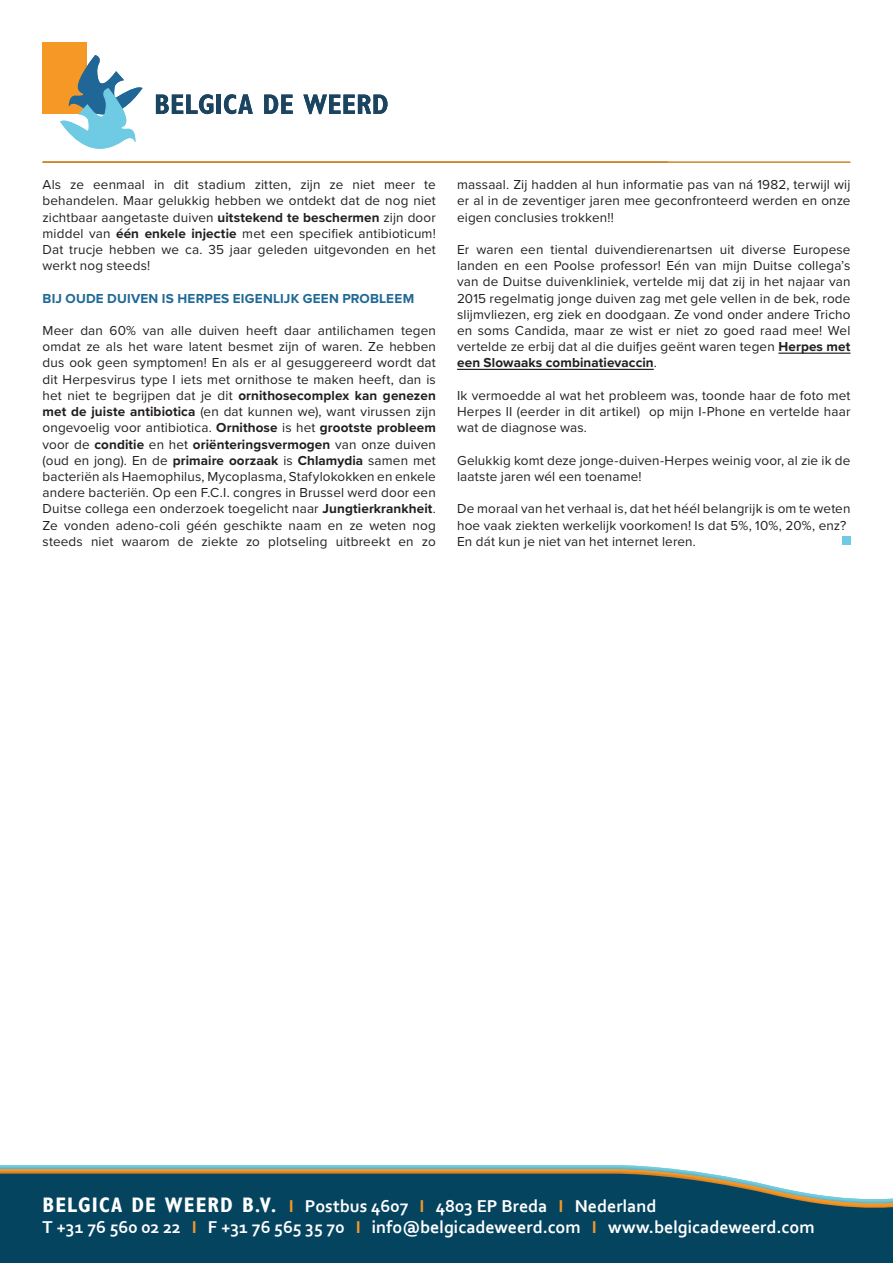
<style>
.page{position:relative;width:893px;height:1263px;background:#fff}
.page>*{position:absolute;margin:0;border:0;box-sizing:border-box;transform-origin:0 0}
.t1{font:700 18px/21.6px "Corbel";color:#fff}
.t2{font:13.5px/16.2px "Proxima Nova";letter-spacing:.01em;color:#231f20;text-align:justify}
.t3{font:700 13.5px "Proxima Nova";letter-spacing:.015em;color:#206996}
.s1{font-weight:700}
.s2{font-family:"Gill Sans";font-stretch:condensed;font-size:21px}
.s3{color:#f59726}
</style>
<div class="page">
<hr style="left:778px;top:353px;width:72px;height:1px;background:#231f20">
<hr style="left:457px;top:369px;width:197px;height:1px;background:#231f20">
<div style="left:842px;top:536px;width:8px;height:8px;background:#6ecbe2"></div>
<div style="left:43px;top:43px;width:44px;height:71px;background:#f69825"></div>
<svg style="left:60px;top:55px;width:83px;height:94px"></svg>
<svg style="left:156px;top:94px;width:57px;height:20px"></svg>
<hr style="left:217px;top:95px;width:4px;height:19px;background:#1a445f">
<svg style="left:224px;top:94px;width:29px;height:20px"></svg>
<svg style="left:264px;top:95px;width:29px;height:19px"></svg>
<svg style="left:303px;top:95px;width:84px;height:19px"></svg>
<hr style="left:43px;top:161px;width:807px;height:2px;background:#ce8328">
<svg style="left:0;top:1165px;width:710px;height:9px;background:#a6a882"></svg>
<div style="left:0;top:1174px;width:893px;height:89px;background:#05445f"></div>
<p class="t2" style="left:43px;top:176px;width:395px">Als ze eenmaal in dit stadium zitten, zijn ze niet meer te behandelen. Maar gelukkig hebben we ontdekt dat de nog niet zichtbaar aangetaste duiven <span class="s1">uitstekend te beschermen</span> zijn door middel van <span class="s1">één enkele injectie</span> met een specifiek antibioticum!<br>Dat trucje hebben we ca. 35 jaar geleden uitgevonden en het werkt nog steeds!</p>
<p class="t3" style="left:43px;top:288px;width:373px">BIJ OUDE DUIVEN IS HERPES EIGENLIJK GEEN PROBLEEM</p>
<p class="t2" style="left:43px;top:322px;width:395px">Meer dan 60% van alle duiven heeft daar antilichamen tegen omdat ze als het ware latent besmet zijn of waren. Ze hebben dus ook geen symptomen! En als er al gesuggereerd wordt dat dit Herpesvirus type I iets met ornithose te maken heeft, dan is het niet te begrijpen dat je dit <span class="s1">ornithosecomplex kan genezen met de juiste antibiotica</span> (en dat kunnen we), want virussen zijn ongevoelig voor antibiotica. <span class="s1">Ornithose</span> is het <span class="s1">grootste probleem </span>voor de <span class="s1">conditie</span> en het <span class="s1">oriënteringsvermogen</span> van onze duiven (oud en jong). En de <span class="s1">primaire oorzaak</span> is <span class="s1">Chlamydia</span> samen met bacteriën als Haemophilus, Mycoplasma, Stafylokokken en enkele andere bacteriën. Op een F.C.I. congres in Brussel werd door een Duitse collega een onderzoek toegelicht naar <span class="s1">Jungtierkrankheit</span>.<br>Ze vonden adeno-coli géén geschikte naam en ze weten nog steeds niet waarom de ziekte zo plotseling uitbreekt en zo</p>
<p class="t2" style="left:457px;top:176px;width:395px">massaal. Zij hadden al hun informatie pas van ná 1982, terwijl wij er al in de zeventiger jaren mee geconfronteerd werden en onze eigen conclusies trokken!!</p>
<p class="t2" style="left:457px;top:241px;width:395px">Er waren een tiental duivendierenartsen uit diverse Europese landen en een Poolse professor! Eén van mijn Duitse collega’s van de Duitse duivenkliniek, vertelde mij dat zij in het najaar van 2015 regelmatig jonge duiven zag met gele vellen in de bek, rode slijmvliezen, erg ziek en doodgaan. Ze vond onder andere Tricho en soms Candida, maar ze wist er niet zo goed raad mee! Wel vertelde ze erbij dat al die duifjes geënt waren tegen <span class="s1">Herpes met een Slowaaks combinatievaccin</span>.</p>
<p class="t2" style="left:457px;top:387px;width:395px">Ik vermoedde al wat het probleem was, toonde haar de foto met Herpes II (eerder in dit artikel) op mijn I-Phone en vertelde haar wat de diagnose was.</p>
<p class="t2" style="left:457px;top:451px;width:395px">Gelukkig komt deze jonge-duiven-Herpes weinig voor, al zie ik de laatste jaren wél een toename!</p>
<p class="t2" style="left:457px;top:500px;width:395px;text-align:left">De moraal van het verhaal is, dat het héél belangrijk is om te weten hoe vaak ziekten werkelijk voorkomen! Is dat 5%, 10%, 20%, enz?<br>En dát kun je niet van het internet leren.</p>
<h1 class="t1" style="left:43px;top:1194px;width:774px"><span class="s2">BELGICA DE WEERD B.V.</span> <span class="s3">I</span> Postbus 4607 <span class="s3">I</span> 4803 EP Breda <span class="s3">I</span> Nederland<br>T +31 76 560 02 22 <span class="s3">I</span> F +31 76 565 35 70 <span class="s3">I</span> info@belgicadeweerd.com <span class="s3">I</span> www.belgicadeweerd.com</h1>
</div>
